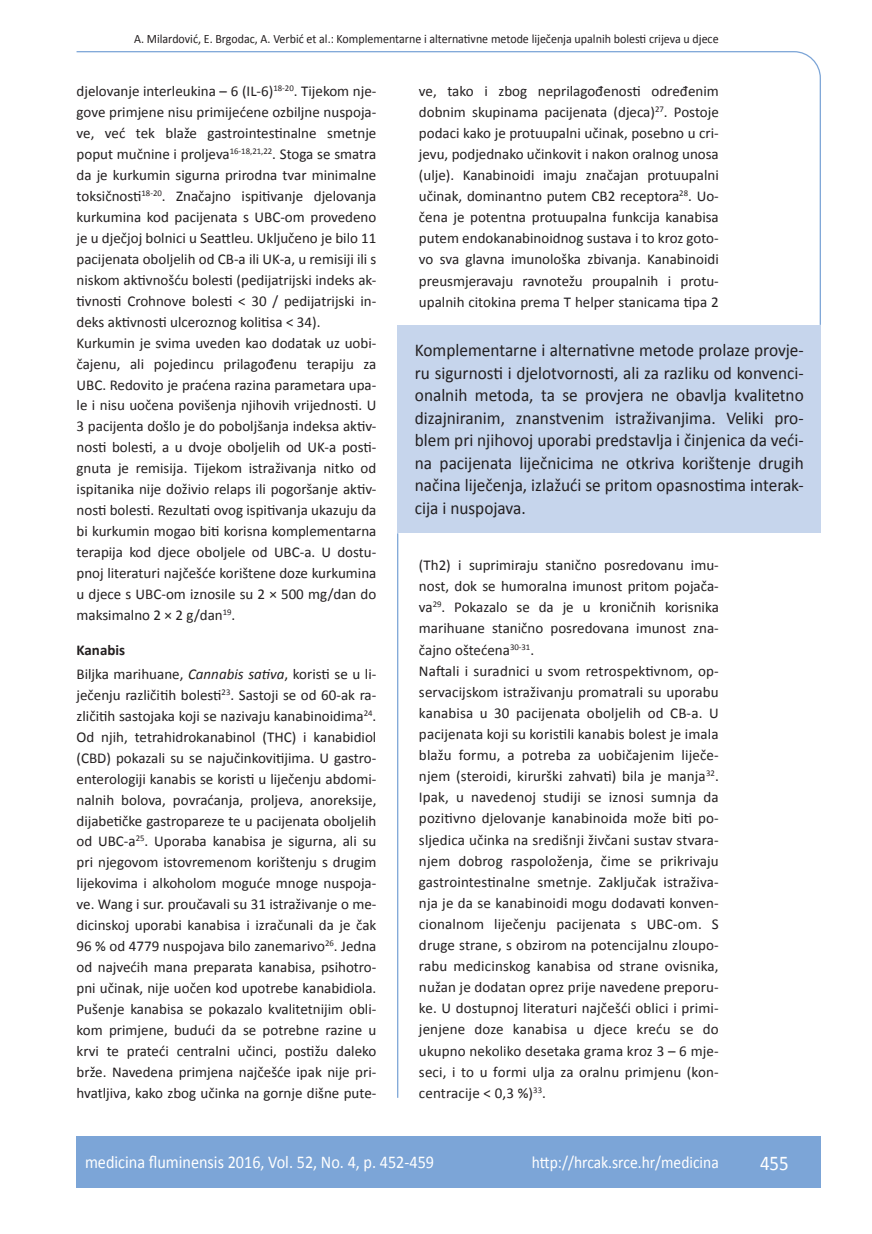
<style>
.page{position:relative;width:872px;height:1234px;background:#fff}
.page>*{position:absolute;margin:0;border:0;box-sizing:border-box;transform-origin:0 0}
.t1{font:21px "Calibri";color:#fff;scale:.9 1}
.t2{font:18px/22.5px "Calibri";color:#231f20;text-align:justify;scale:.96 1}
.t3{font:18px "Calibri";color:#fff;scale:.9 1}
.t4{font:17.25px "Calibri";color:#fff;scale:.9 1}
.t5{font:15px/21px "Calibri";color:#231f20}
.t6{font:12.75px "Calibri";color:#231f20;scale:.94 1}
.s1{font-weight:700}
.s2{font-style:italic}
</style>
<div class="page">
<svg style="left:76px;top:51px;width:745px;height:275px"></svg>
<hr style="left:397px;top:533px;width:1px;height:564px;background:#7ca5d7">
<div style="left:77px;top:1135px;width:744px;height:51px;background:#7ca5d7"></div>
<div style="left:398px;top:325px;width:423px;height:207px;background:#c6d5ec"></div>
<p class="t6" style="left:134px;top:30px;width:623px">A. Milardović, E. Brgodac, A. Verbić et al.: Komplementarne i alternativne metode liječenja upalnih bolesti crijeva u djece</p>
<p class="t5" style="left:77px;top:80px;width:301px">djelovanje interleukina – 6 (IL-6)<sup>18-20</sup>. Tijekom nje&shy;gove primjene nisu primijećene ozbiljne nuspoja&shy;ve, već tek blaže gastrointestinalne smetnje poput mučnine i proljeva<sup>16-18,21,22</sup>. Stoga se smatra da je kurkumin sigurna prirodna tvar minimalne toksičnosti<sup>18-20</sup>. Značajno ispitivanje djelovanja kurkumina kod pacijenata s UBC-om provedeno je u dječjoj bolnici u Seattleu. Uključeno je bilo 11 pacijenata oboljelih od CB-a ili UK-a, u remisiji ili s niskom aktivnošću bolesti (pedijatrijski indeks ak&shy;tivnosti Crohnove bolesti &lt; 30 / pedijatrijski in&shy;deks aktivnosti ulceroznog kolitisa &lt; 34).<br>Kurkumin je svima uveden kao dodatak uz uobi&shy;čajenu, ali pojedincu prilagođenu terapiju za UBC. Redovito je praćena razina parametara upa&shy;le i nisu uočena povišenja njihovih vrijednosti. U 3 pacijenta došlo je do poboljšanja indeksa aktiv&shy;nosti bolesti, a u dvoje oboljelih od UK-a posti&shy;gnuta je remisija. Tijekom istraživanja nitko od ispitanika nije doživio relaps ili pogoršanje aktiv&shy;nosti bolesti. Rezultati ovog ispitivanja ukazuju da bi kurkumin mogao biti korisna komplementarna terapija kod djece oboljele od UBC-a. U dostu&shy;pnoj literaturi najčešće korištene doze kurkumina u djece s UBC-om iznosile su 2 × 500 mg/dan do maksimalno 2 × 2 g/dan<sup>19</sup>.</p>
<p class="t5" style="left:77px;top:637px;width:301px;line-height:23.7px"><span class="s1">Kanabis<br></span>Biljka marihuane, <span class="s2">Cannabis sativa</span>, koristi se u li-</p>
<p class="t5" style="left:77px;top:683px;width:301px;text-align:justify">ječenju različitih bolesti<sup>23</sup>. Sastoji se od 60-ak ra&shy;zličitih sastojaka koji se nazivaju kanabinoidima<sup>24</sup>.<br>Od njih, tetrahidrokanabinol (THC) i kanabidiol (CBD) pokazali su se najučinkovitijima. U gastro&shy;enterologiji kanabis se koristi u liječenju abdomi&shy;nalnih bolova, povraćanja, proljeva, anoreksije, dijabetičke gastropareze te u pacijenata oboljelih od UBC-a<sup>25</sup>. Uporaba kanabisa je sigurna, ali su pri njegovom istovremenom korištenju s drugim lijekovima i alkoholom moguće mnoge nuspoja&shy;ve. Wang i sur. proučavali su 31 istraživanje o me&shy;dicinskoj uporabi kanabisa i izračunali da je čak 96 % od 4779 nuspojava bilo zanemarivo<sup>26</sup>. Jedna od najvećih mana preparata kanabisa, psihotro&shy;pni učinak, nije uočen kod upotrebe kanabidiola.<br>Pušenje kanabisa se pokazalo kvalitetnijim obli&shy;kom primjene, budući da se potrebne razine u krvi te prateći centralni učinci, postižu daleko brže. Navedena primjena najčešće ipak nije pri&shy;hvatljiva, kako zbog učinka na gornje dišne pute-</p>
<p class="t5" style="left:419px;top:80px;width:301px;text-align:justify">ve, tako i zbog neprilagođenosti određenim dobnim skupinama pacijenata (djeca)<sup>27</sup>. Postoje podaci kako je protuupalni učinak, posebno u cri&shy;jevu, podjednako učinkovit i nakon oralnog unosa (ulje). Kanabinoidi imaju značajan protuupalni učinak, dominantno putem CB2 receptora<sup>28</sup>. Uo&shy;čena je potentna protuupalna funkcija kanabisa putem endokanabinoidnog sustava i to kroz goto&shy;vo sva glavna imunološka zbivanja. Kanabinoidi preusmjeravaju ravnotežu proupalnih i protu&shy;upalnih citokina prema T helper stanicama tipa 2</p>
<p class="t2" style="left:415px;top:338px;width:407px">Komplementarne i alternativne metode prolaze provje&shy;ru sigurnosti i djelotvornosti, ali za razliku od konvenci&shy;onalnih metoda, ta se provjera ne obavlja kvalitetno dizajniranim, znanstvenim istraživanjima. Veliki pro&shy;blem pri njihovoj uporabi predstavlja i činjenica da veći&shy;na pacijenata liječnicima ne otkriva korištenje drugih načina liječenja, izlažući se pritom opasnostima interak&shy;cija i nuspojava.</p>
<p class="t5" style="left:419px;top:553px;width:301px">(Th2) i suprimiraju stanično posredovanu imu&shy;nost, dok se humoralna imunost pritom pojača&shy;va<sup>29</sup>. Pokazalo se da je u kroničnih korisnika marihuane stanično posredovana imunost zna&shy;čajno oštećena<sup>30-31</sup>.<br>Naftali i suradnici u svom retrospektivnom, op&shy;servacijskom istraživanju promatrali su uporabu kanabisa u 30 pacijenata oboljelih od CB-a. U pacijenata koji su koristili kanabis bolest je imala blažu formu, a potreba za uobičajenim liječe&shy;njem (steroidi, kirurški zahvati) bila je manja<sup>32</sup>.<br>Ipak, u navedenoj studiji se iznosi sumnja da pozitivno djelovanje kanabinoida može biti po&shy;sljedica učinka na središnji živčani sustav stvara&shy;njem dobrog raspoloženja, čime se prikrivaju gastrointestinalne smetnje. Zaključak istraživa&shy;nja je da se kanabinoidi mogu dodavati konven&shy;cionalnom liječenju pacijenata s UBC-om. S druge strane, s obzirom na potencijalnu zloupo&shy;rabu medicinskog kanabisa od strane ovisnika, nužan je dodatan oprez prije navedene preporu&shy;ke. U dostupnoj literaturi najčešći oblici i primi&shy;jenjene doze kanabisa u djece kreću se do ukupno nekoliko desetaka grama kroz 3 – 6 mje&shy;seci, i to u formi ulja za oralnu primjenu (kon&shy;centracije &lt; 0,3 %)<sup>33</sup>.</p>
<p class="t3" style="left:85px;top:1150px;width:389px">medicina fluminensis 2016, Vol. 52, No. 4, p. 452-459</p>
<p class="t4" style="left:532px;top:1151px;width:209px">http://hrcak.srce.hr/medicina</p>
<h1 class="t1" style="left:760px;top:1149px;width:33px">455</h1>
</div>
